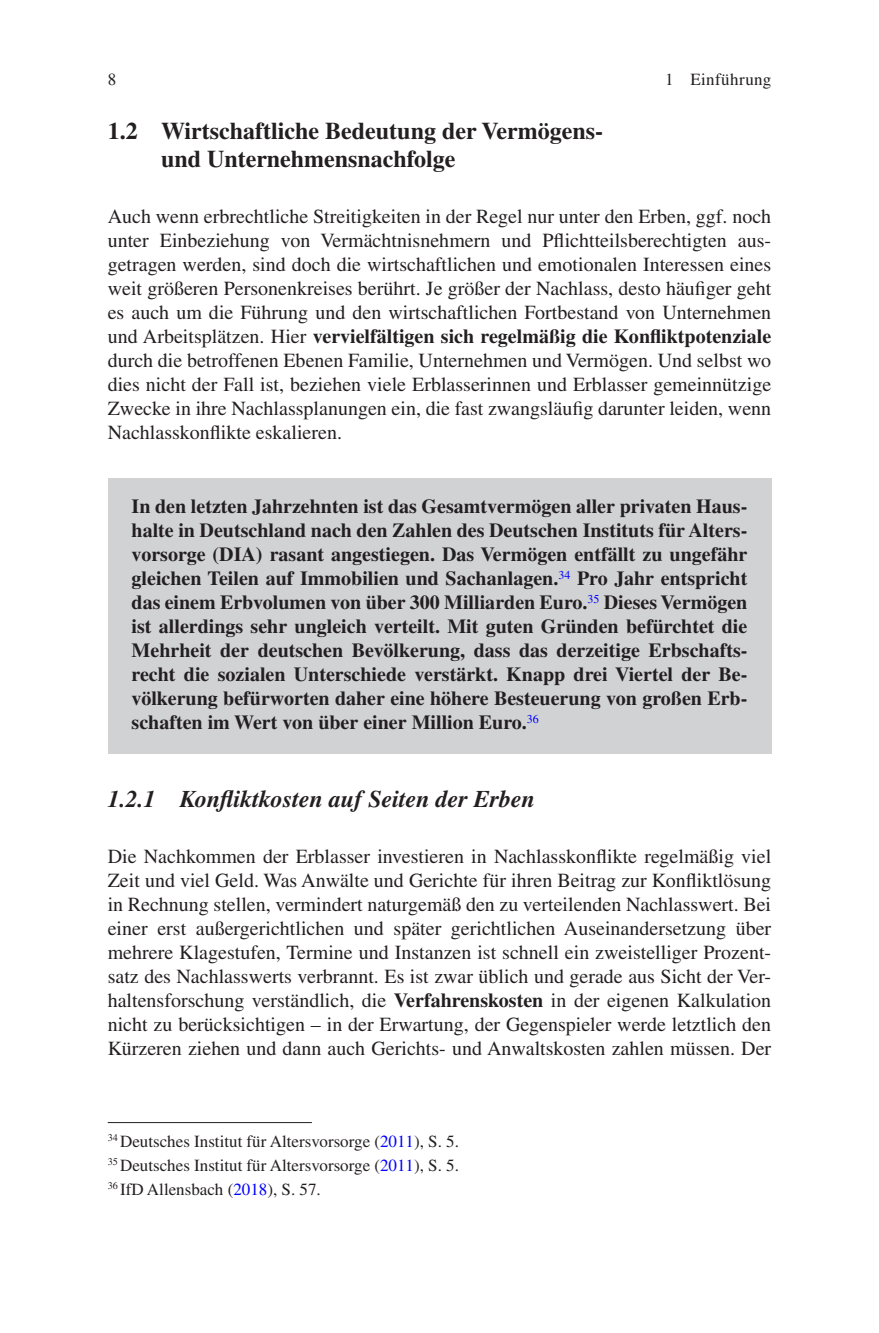
<style>
.page{position:relative;width:879px;height:1333px;background:#fff}
.page>*{position:absolute;margin:0;border:0;box-sizing:border-box;transform-origin:0 0}
._1_hd{font:700 24px/28px "Times LT Std";color:#231f20}
._2_hd{font:italic 700 24px "Times LT Std";color:#231f20}
.Text_flush{font:20px/24px "Times LT Std";color:#231f20;text-align:justify}
.Text{font:700 20px/24px "Times LT Std";color:#231f20;text-align:justify}
.Ftnote{font:17px "Times LT Std";color:#231f20}
.Ftnote-2{font:17px "Times LT Std";letter-spacing:.02em;color:#231f20}
.s1{font-weight:700}
.s2{color:#00f}
</style>
<div class="page">
<div style="left:108px;top:478px;width:663px;height:275px;background:#d1d2d4"></div>
<hr style="left:108px;top:1121px;width:204px;height:1px;background:#231f20">
<p class="Ftnote-2" style="left:665px;top:70px;width:108px">1 Einführung</p>
<p class="Ftnote" style="left:108px;top:70px;width:10px">8</p>
<h2 class="_1_hd" style="left:161px;top:116px;width:444px;text-indent:-53px">1.2 Wirtschaftliche Bedeutung der Vermögens&shy;und Unternehmensnachfolge</h2>
<p class="Text_flush" style="left:108px;top:204px;width:665px">Auch wenn erbrechtliche Streitigkeiten in der Regel nur unter den Erben, ggf. noch unter Einbeziehung von Vermächtnisnehmern und Pflichtteilsberechtigten aus&shy;getragen werden, sind doch die wirtschaftlichen und emotionalen Interessen eines weit größeren Personenkreises berührt. Je größer der Nachlass, desto häufiger geht es auch um die Führung und den wirtschaftlichen Fortbestand von Unternehmen und Arbeitsplätzen. Hier <span class="s1">vervielfältigen sich regelmäßig die Konfliktpotenziale </span>durch die betroffenen Ebenen Familie, Unternehmen und Vermögen. Und selbst wo dies nicht der Fall ist, beziehen viele Erblasserinnen und Erblasser gemeinnützige Zwecke in ihre Nachlassplanungen ein, die fast zwangsläufig darunter leiden, wenn Nachlasskonflikte eskalieren.</p>
<p class="Text" style="left:132px;top:494px;width:617px">In den letzten Jahrzehnten ist das Gesamtvermögen aller privaten Haus&shy;halte in Deutschland nach den Zahlen des Deutschen Instituts für Alters&shy;vorsorge (DIA) rasant angestiegen. Das Vermögen entfällt zu ungefähr gleichen Teilen auf Immobilien und Sachanlagen.<sup>34</sup> Pro Jahr entspricht das einem Erbvolumen von über 300 Milliarden Euro.<sup>35</sup> Dieses Vermögen ist allerdings sehr ungleich verteilt. Mit guten Gründen befürchtet die Mehrheit der deutschen Bevölkerung, dass das derzeitige Erbschafts&shy;recht die sozialen Unterschiede verstärkt. Knapp drei Viertel der Be&shy;völkerung befürworten daher eine höhere Besteuerung von großen Erb&shy;schaften im Wert von über einer Million Euro.<sup>36</sup></p>
<h3 class="_2_hd" style="left:108px;top:785px;width:429px">1.2.1 Konfliktkosten auf Seiten der Erben</h3>
<p class="Text_flush" style="left:108px;top:844px;width:665px">Die Nachkommen der Erblasser investieren in Nachlasskonflikte regelmäßig viel Zeit und viel Geld. Was Anwälte und Gerichte für ihren Beitrag zur Konfliktlösung in Rechnung stellen, vermindert naturgemäß den zu verteilenden Nachlasswert. Bei einer erst außergerichtlichen und später gerichtlichen Auseinandersetzung über mehrere Klagestufen, Termine und Instanzen ist schnell ein zweistelliger Prozent&shy;satz des Nachlasswerts verbrannt. Es ist zwar üblich und gerade aus Sicht der Ver&shy;haltensforschung verständlich, die <span class="s1">Verfahrenskosten</span> in der eigenen Kalkulation nicht zu berücksichtigen – in der Erwartung, der Gegenspieler werde letztlich den Kürzeren ziehen und dann auch Gerichts- und Anwaltskosten zahlen müssen. Der</p>
<p class="Ftnote" style="left:108px;top:1131px;width:353px"><sup>34</sup> Deutsches Institut für Altersvorsorge (<span class="s2">2011</span>), S. 5.</p>
<p class="Ftnote" style="left:108px;top:1155px;width:353px"><sup>35</sup> Deutsches Institut für Altersvorsorge (<span class="s2">2011</span>), S. 5.</p>
<p class="Ftnote" style="left:108px;top:1179px;width:214px"><sup>36</sup> IfD Allensbach (<span class="s2">2018</span>), S. 57.</p>
</div>
